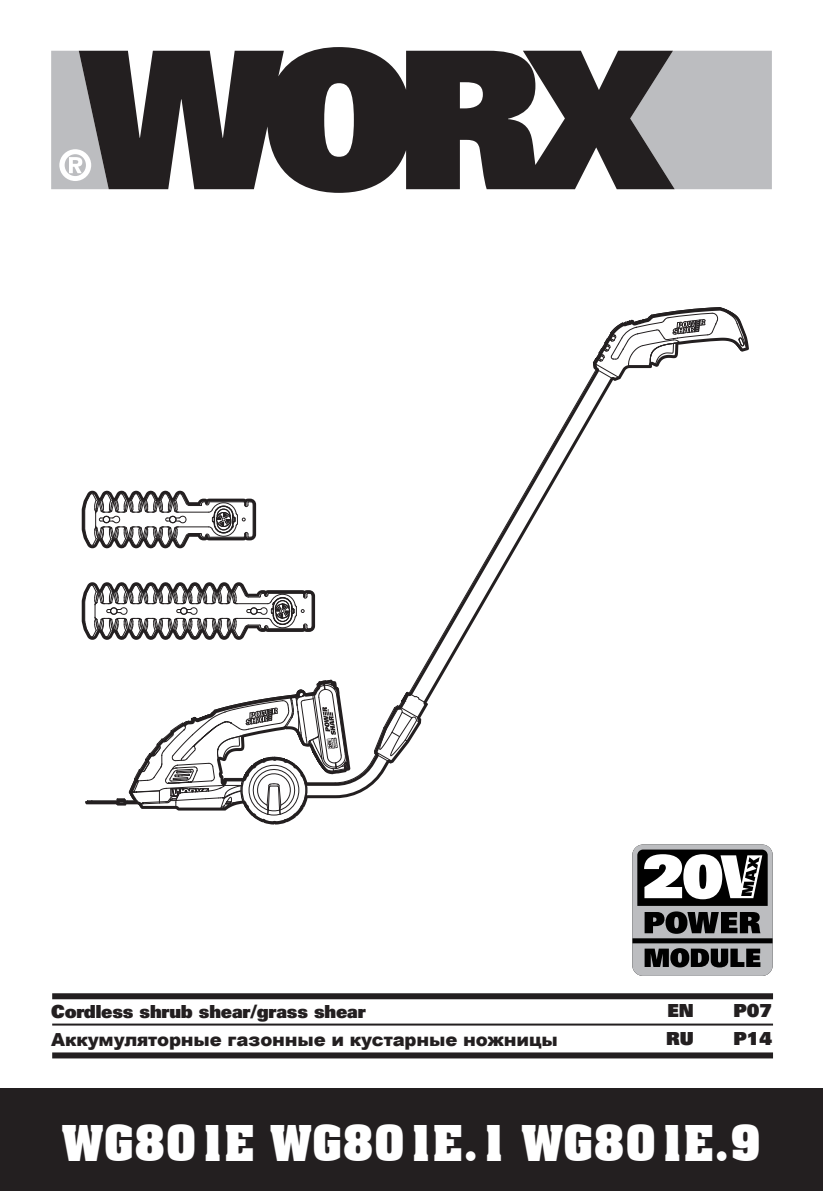
<style>
.page{position:relative;width:823px;height:1191px;background:#fff}
.page>*{position:absolute;margin:0;border:0;box-sizing:border-box;transform-origin:0 0}
.t1{font:700 48px "Aachen BT";letter-spacing:-.01em;color:#fff}
.t2{font:900 18px/28.2px "Univers";letter-spacing:-.01em;color:#231f20}
.t3{font:900 18px "Arial";letter-spacing:-.01em;color:#231f20}
</style>
<div class="page">
<div style="left:0;top:1089px;width:822px;height:102px;background:#231f20"></div>
<div style="left:674px;top:51px;width:97px;height:138px;background:#bcbdc0"></div>
<svg style="left:79px;top:47px;width:595px;height:146px;fill:#231f20"></svg>
<svg style="left:51px;top:51px;width:58px;height:138px;background:#9a9a9c"></svg>
<div style="left:52px;top:993px;width:720px;height:6px;background:#231f20"></div>
<hr style="left:52px;top:1023px;width:720px;height:2px;background:#231f20">
<div style="left:52px;top:1052px;width:720px;height:6px;background:#231f20"></div>
<svg style="left:91px;top:308px;width:657px;height:398px"></svg>
<svg style="left:82px;top:491px;width:174px;height:57px"></svg>
<svg style="left:82px;top:582px;width:345px;height:243px"></svg>
<svg style="left:632px;top:844px;width:140px;height:132px"></svg>
<p class="t2" style="left:51px;top:998px;width:316px">Cordless shrub shear/grass shear</p>
<p class="t3" style="left:51px;top:1026px;width:508px">Аккумуляторные газонные и кустарные ножницы</p>
<p class="t2" style="left:666px;top:998px;width:29px">EN<br>RU</p>
<p class="t2" style="left:733px;top:998px;width:40px">P07<br>P14</p>
<h1 class="t1" style="left:62px;top:1125px;width:701px">WG801E WG801E.1 WG801E.9</h1>
</div>
